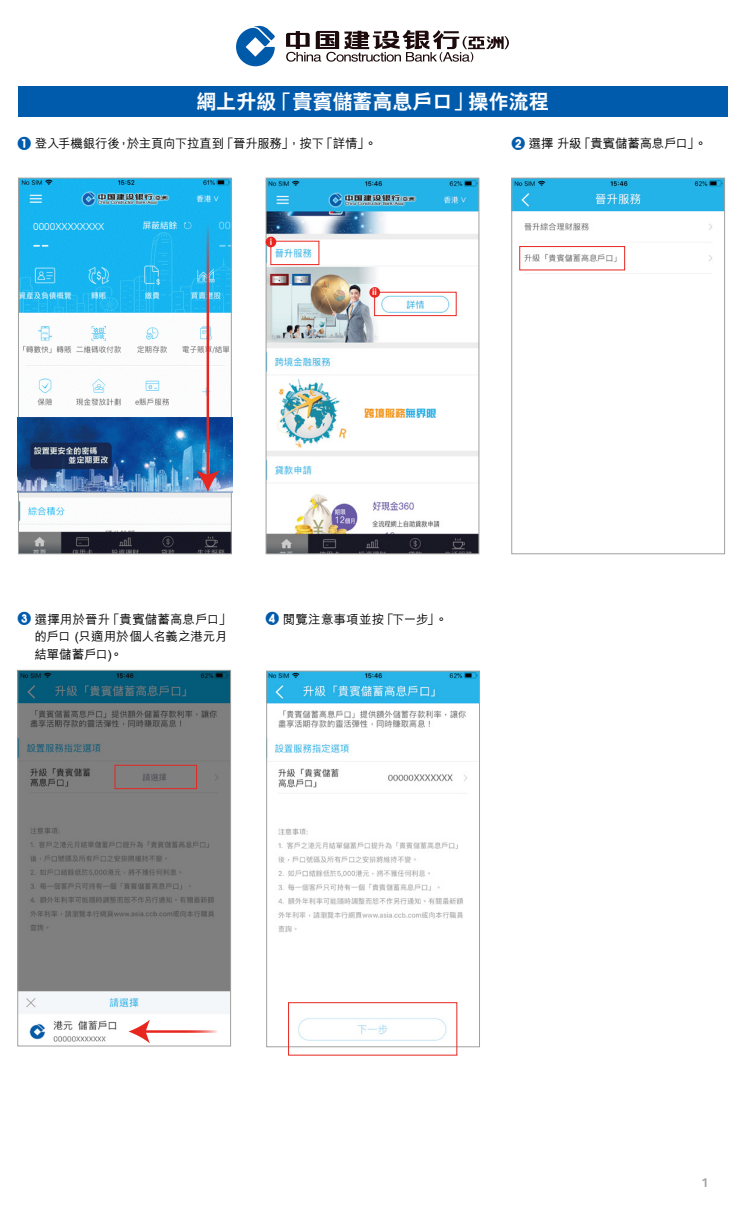
<style>
.page{position:relative;width:745px;height:1205px;background:#fff}
.page>*{position:absolute;margin:0;border:0;box-sizing:border-box;transform-origin:0 0}
.t1{font:800 20px "C Hei 2 HK";color:#fff}
.t2{font:500 12.5px/17.5px "M Hei HK";letter-spacing:-.015em;color:#000}
.t3{font:500 12.5px "M Hei HK";letter-spacing:.01em;color:#000}
.t4{font:700 12.5px "FS Albert Pro";color:#9fa19e}
.t5{font:300 10px "Frutiger LT Std";color:#fff}
.t6{font:700 8.75px "Frutiger LT Std";color:#fff}
.s1{color:#005bac}
</style>
<div class="page">
<div style="left:18px;top:86px;width:708px;height:30px;background:#005bac"></div>
<svg style="left:236px;top:25px;width:39px;height:41px"></svg>
<svg style="left:286px;top:30px;width:222px;height:32px"></svg>
<img style="left:20px;top:180px;width:209px;height:372px">
<div style="left:18px;top:178px;width:213px;height:376px;border:1px solid #9fa19e"></div>
<img style="left:18px;top:417px;width:214px;height:75px">
<hr style="left:206px;top:225px;width:3px;height:252px;background:#fff">
<svg style="left:196px;top:471px;width:23px;height:21px"></svg>
<img style="left:267px;top:180px;width:210px;height:372px">
<div style="left:265px;top:178px;width:214px;height:376px;border:1px solid #9fa19e"></div>
<img style="left:513px;top:180px;width:209px;height:94px">
<div style="left:511px;top:178px;width:213px;height:376px;border:1px solid #9fa19e"></div>
<div style="left:270px;top:241px;width:49px;height:24px;border:1px solid #e7261f"></div>
<div style="left:374px;top:292px;width:82px;height:24px;border:1px solid #e7261f"></div>
<svg style="left:265px;top:236px;width:11px;height:12px"></svg>
<svg style="left:368px;top:287px;width:12px;height:11px"></svg>
<div style="left:519px;top:246px;width:105px;height:24px;border:1px solid #e7261f"></div>
<img style="left:268px;top:673px;width:209px;height:372px">
<div style="left:266px;top:671px;width:213px;height:376px;border:1px solid #9fa19e"></div>
<img style="left:19px;top:672px;width:210px;height:372px">
<div style="left:17px;top:670px;width:214px;height:376px;border:1px solid #9fa19e"></div>
<hr style="left:143px;top:1030px;width:74px;height:3px;background:#fff">
<svg style="left:128px;top:1019px;width:22px;height:24px"></svg>
<div style="left:114px;top:765px;width:83px;height:24px;border:1px solid #e7261f"></div>
<div style="left:288px;top:1002px;width:169px;height:53px;border:1px solid #e7261f"></div>
<h1 class="t1" style="left:196px;top:88px;width:354px">網上升級「貴賓儲蓄高息戶口」操作流程</h1>
<p class="t2" style="left:35px;top:134px;width:343px">登入手機銀行後，於主頁向下拉直到「晉升服務」，按下「詳情」。</p>
<p class="t2" style="left:528px;top:134px;width:179px">選擇 升級「貴賓儲蓄高息戶口」。</p>
<p class="t5" style="left:33px;top:221px;width:73px">0000XXXXXXXX</p>
<p class="t6" style="left:270px;top:237px;width:4px">i</p>
<p class="t6" style="left:372px;top:287px;width:6px">ii</p>
<p class="t2" style="left:34px;top:609px;width:198px;text-indent:-17px"><span class="s1">✓</span> 選擇用於晉升「貴賓儲蓄高息戶口」的戶口 (只適用於個人名義之港元月結單儲蓄戶口)。</p>
<p class="t3" style="left:266px;top:610px;width:183px"><span class="s1">✔</span> 閱覽注意事項並按「下一步」。</p>
<p class="t4" style="left:701px;top:1174px;width:9px">1</p>
</div>
